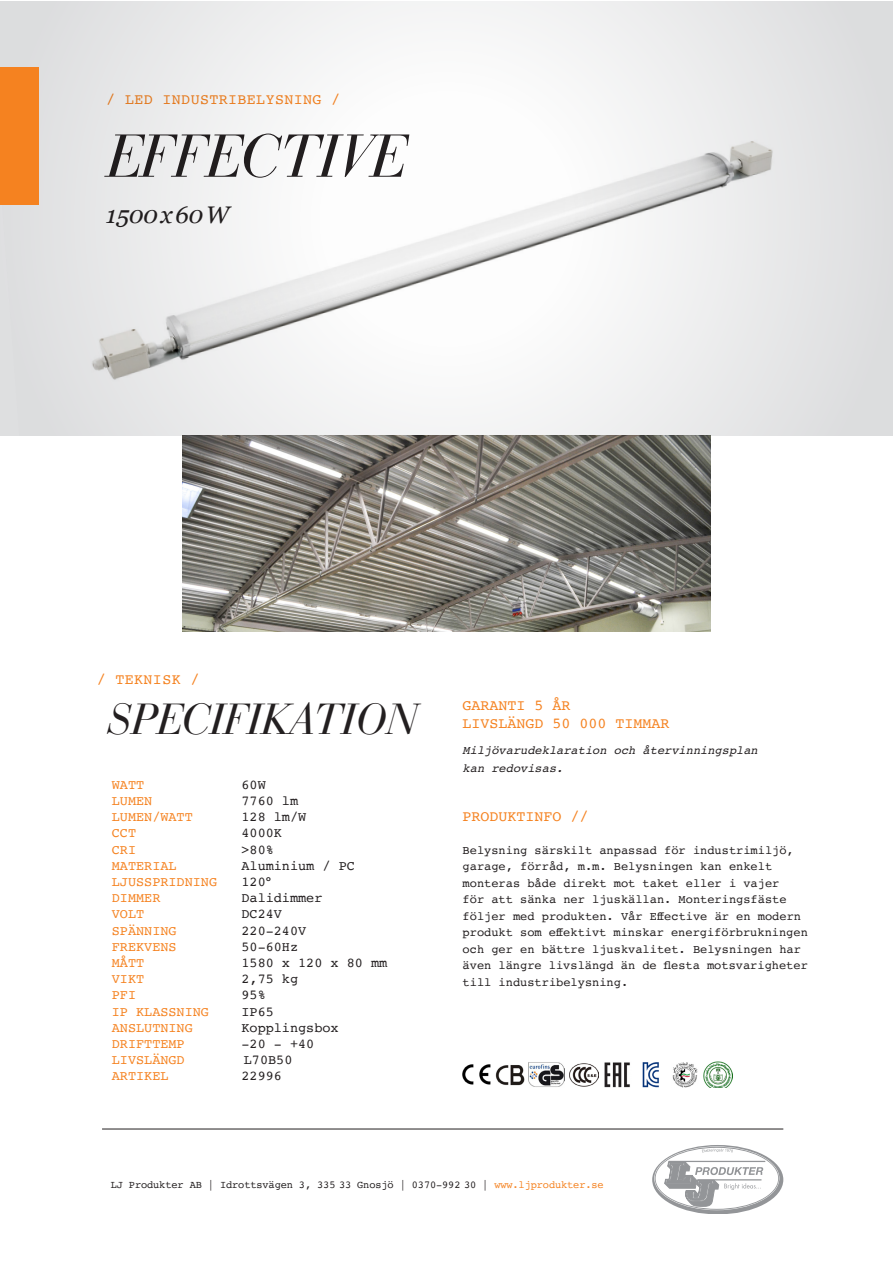
<style>
.page{position:relative;width:893px;height:1263px;background:#fff}
.page>*{position:absolute;margin:0;border:0;box-sizing:border-box;transform-origin:0 0}
.t1{font:italic 60px "Bauer Bodoni Std";letter-spacing:-.01em;color:#231f20}
.t2{font:italic 43.2px "Bauer Bodoni Std";letter-spacing:-.01em;color:#231f20}
.t3{font:italic 24px "Georgia";letter-spacing:-.01em;color:#231f20}
.t4{font:15px/18px "Courier";color:#f58220}
.t5{font:15px "Courier";letter-spacing:.025em;color:#f58220}
.t6{font:13.5px "Courier";color:#f58220}
.t7{font:13.5px "Courier";color:#231f20}
.t8{font:12px/16.5px "Courier";color:#231f20}
.t9{font:italic 12px/18px "Courier";color:#231f20}
.Bröd{font:10.5px "Courier";letter-spacing:-.01em;color:#231f20}
.s1{color:#f58220}
</style>
<div class="page">
<hr style="left:102px;top:1129px;width:681px;height:1px;background:#231f20">
<img style="left:182px;top:436px;width:529px;height:195px">
<img style="left:604px;top:1062px;width:26px;height:25px">
<img style="left:529px;top:1062px;width:36px;height:25px">
<img style="left:496px;top:1065px;width:28px;height:21px">
<img style="left:570px;top:1063px;width:28px;height:24px">
<img style="left:463px;top:1064px;width:28px;height:21px">
<img style="left:642px;top:1062px;width:17px;height:25px">
<img style="left:672px;top:1062px;width:26px;height:25px">
<img style="left:704px;top:1061px;width:28px;height:26px">
<svg style="left:0;top:1px;width:893px;height:435px;fill:#eeeeef"></svg>
<svg style="left:652px;top:1145px;width:131px;height:69px"></svg>
<div style="left:0;top:67px;width:38px;height:137px;background:#f58220"></div>
<p class="t5" style="left:106px;top:87px;width:236px">/ LED INDUSTRIBELYSNING /</p>
<p class="t1" style="left:106px;top:120px;width:300px">EFFECTIVE</p>
<p class="t3" style="left:106px;top:197px;width:124px">1500x60W</p>
<p class="t5" style="left:97px;top:668px;width:104px">/ TEKNISK /</p>
<p class="t2" style="left:107px;top:693px;width:311px">SPECIFIKATION</p>
<p class="t6" style="left:112px;top:774px;width:34px">WATT</p>
<p class="t7" style="left:241px;top:774px;width:26px">60W</p>
<p class="t6" style="left:112px;top:790px;width:42px">LUMEN</p>
<p class="t7" style="left:241px;top:790px;width:58px">7760 lm</p>
<p class="t6" style="left:112px;top:806px;width:82px">LUMEN/WATT</p>
<p class="t7" style="left:241px;top:806px;width:66px">128 lm/W</p>
<p class="t6" style="left:112px;top:823px;width:26px">CCT</p>
<p class="t7" style="left:241px;top:823px;width:42px">4000K</p>
<p class="t6" style="left:112px;top:839px;width:26px">CRI</p>
<p class="t7" style="left:241px;top:839px;width:34px">&gt;80%</p>
<p class="t6" style="left:112px;top:855px;width:66px">MATERIAL</p>
<p class="t7" style="left:241px;top:855px;width:115px">Aluminium / PC</p>
<p class="t6" style="left:112px;top:871px;width:107px">LJUSSPRIDNING</p>
<p class="t7" style="left:241px;top:871px;width:31px">120°</p>
<p class="t6" style="left:112px;top:887px;width:50px">DIMMER</p>
<p class="t7" style="left:241px;top:887px;width:83px">Dalidimmer</p>
<p class="t6" style="left:112px;top:904px;width:34px">VOLT</p>
<p class="t7" style="left:241px;top:904px;width:42px">DC24V</p>
<p class="t6" style="left:112px;top:920px;width:66px">SPÄNNING</p>
<p class="t7" style="left:241px;top:920px;width:66px">220-240V</p>
<p class="t6" style="left:112px;top:936px;width:66px">FREKVENS</p>
<p class="t7" style="left:241px;top:936px;width:58px">50-60Hz</p>
<p class="t6" style="left:112px;top:952px;width:34px">MÅTT</p>
<p class="t7" style="left:241px;top:952px;width:147px">1580 x 120 x 80 mm</p>
<p class="t6" style="left:112px;top:968px;width:34px">VIKT</p>
<p class="t7" style="left:241px;top:968px;width:58px">2,75 kg</p>
<p class="t6" style="left:112px;top:985px;width:26px">PFI</p>
<p class="t7" style="left:241px;top:985px;width:26px">95%</p>
<p class="t6" style="left:112px;top:1001px;width:99px">IP KLASSNING</p>
<p class="t7" style="left:241px;top:1001px;width:34px">IP65</p>
<p class="t6" style="left:112px;top:1017px;width:82px">ANSLUTNING</p>
<p class="t7" style="left:241px;top:1017px;width:99px">Kopplingsbox</p>
<p class="t6" style="left:112px;top:1033px;width:74px">DRIFTTEMP</p>
<p class="t7" style="left:241px;top:1033px;width:74px">-20 - +40</p>
<p class="t6" style="left:112px;top:1049px;width:74px">LIVSLÄNGD</p>
<p class="t7" style="left:244px;top:1049px;width:50px">L70B50</p>
<p class="t6" style="left:112px;top:1066px;width:58px">ARTIKEL</p>
<p class="t7" style="left:241px;top:1066px;width:42px">22996</p>
<p class="t4" style="left:463px;top:696px;width:209px">GARANTI 5 ÅR<br>LIVSLÄNGD 50 000 TIMMAR</p>
<p class="t9" style="left:463px;top:741px;width:297px">Miljövarudeklaration och återvinningsplan kan redovisas.</p>
<p class="t4" style="left:463px;top:807px;width:128px">PRODUKTINFO //</p>
<p class="t8" style="left:463px;top:841px;width:347px">Belysning särskilt anpassad för industrimiljö, garage, förråd, m.m. Belysningen kan enkelt monteras både direkt mot taket eller i vajer<br>för att sänka ner ljuskällan. Monteringsfäste följer med produkten. Vår Efective är en modern produkt som effektivt minskar energiförbrukningen och ger en bättre ljuskvalitet. Belysningen har även längre livslängd än de flesta motsvarigheter till industribelysning.</p>
<p class="Bröd" style="left:111px;top:1176px;width:494px">LJ Produkter AB | Idrottsvägen 3, 335 33 Gnosjö | 0370-992 30 | <span class="s1">www.ljprodukter.se</span></p>
</div>
